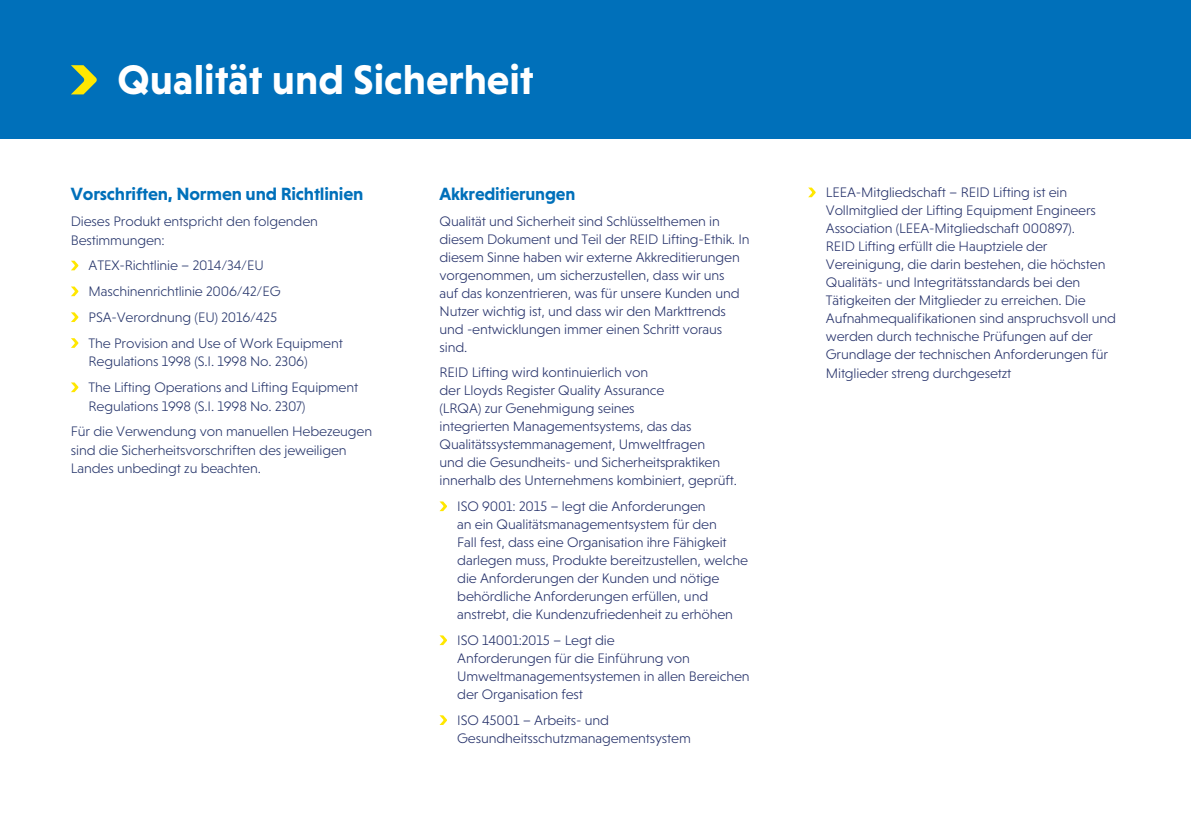
<style>
.page{position:relative;width:1191px;height:840px;background:#fff}
.page>*{position:absolute;margin:0;border:0;box-sizing:border-box;transform-origin:0 0}
.t1{font:700 42px "Niveau Grotesk";color:#fff}
.t2{font:700 18px "Niveau Grotesk";letter-spacing:-.01em;color:#0070ba}
.t3{font:300 14px/18px "Niveau Grotesk";letter-spacing:-.01em;color:#25316a}
.t4{font:300 14px/25.8px "Niveau Grotesk";letter-spacing:-.01em;color:#26356b}
</style>
<div class="page">
<div style="left:0;top:0;width:1191px;height:138px;background:#0070ba"></div>
<svg style="left:71px;top:260px;width:7px;height:10px"></svg>
<svg style="left:71px;top:286px;width:7px;height:10px"></svg>
<svg style="left:71px;top:312px;width:7px;height:10px"></svg>
<svg style="left:71px;top:338px;width:7px;height:9px"></svg>
<svg style="left:71px;top:382px;width:7px;height:10px"></svg>
<svg style="left:439px;top:501px;width:8px;height:10px"></svg>
<svg style="left:439px;top:635px;width:8px;height:9px"></svg>
<svg style="left:439px;top:715px;width:8px;height:9px"></svg>
<svg style="left:808px;top:187px;width:7px;height:10px"></svg>
<svg style="left:71px;top:65px;width:26px;height:29px"></svg>
<h1 class="t1" style="left:117px;top:55px;width:418px">Qualität und Sicherheit</h1>
<p class="t2" style="left:71px;top:184px;width:294px">Vorschriften, Normen und Richtlinien</p>
<p class="t4" style="left:71px;top:212px;width:248px;line-height:18.4px">Dieses Produkt entspricht den folgenden<br>Bestimmungen:</p>
<p class="t4" style="left:89px;top:252px;width:256px">ATEX-Richtlinie – 2014/34/EU Maschinenrichtlinie 2006/42/EG PSA-Verordnung (EU) 2016/425<br>The Provision and Use of Work Equipment</p>
<p class="t4" style="left:89px;top:348px;width:271px">Regulations 1998 (S.I. 1998 No. 2306)<br>The Lifting Operations and Lifting Equipment</p>
<p class="t4" style="left:71px;top:392px;width:303px;text-indent:18px">Regulations 1998 (S.I. 1998 No. 2307)<br>Für die Verwendung von manuellen Hebezeugen</p>
<p class="t4" style="left:71px;top:440px;width:277px;line-height:18.4px">sind die Sicherheitsvorschriften des jeweiligen<br>Landes unbedingt zu beachten.</p>
<p class="t2" style="left:439px;top:184px;width:137px">Akkreditierungen</p>
<p class="t3" style="left:439px;top:212px;width:312px">Qualität und Sicherheit sind Schlüsselthemen in diesem Dokument und Teil der REID Lifting-Ethik. In diesem Sinne haben wir externe Akkreditierungen vorgenommen, um sicherzustellen, dass wir uns<br>auf das konzentrieren, was für unsere Kunden und Nutzer wichtig ist, und dass wir den Markttrends und -entwicklungen immer einen Schritt voraus sind.</p>
<p class="t3" style="left:439px;top:363px;width:299px">REID Lifting wird kontinuierlich von<br>der Lloyds Register Quality Assurance<br>(LRQA) zur Genehmigung seines<br>integrierten Managementsystems, das das Qualitätssystemmanagement, Umweltfragen<br>und die Gesundheits- und Sicherheitspraktiken innerhalb des Unternehmens kombiniert, geprüft.</p>
<p class="t3" style="left:457px;top:497px;width:292px">ISO 9001: 2015 – legt die Anforderungen<br>an ein Qualitätsmanagementsystem für den<br>Fall fest, dass eine Organisation ihre Fähigkeit darlegen muss, Produkte bereitzustellen, welche die Anforderungen der Kunden und nötige behördliche Anforderungen erfüllen, und anstrebt, die Kundenzufriedenheit zu erhöhen</p>
<p class="t3" style="left:457px;top:631px;width:294px">ISO 14001:2015 – Legt die<br>Anforderungen für die Einführung von Umweltmanagementsystemen in allen Bereichen der Organisation fest</p>
<p class="t3" style="left:457px;top:710px;width:235px">ISO 45001 – Arbeits- und<br>Gesundheitsschutzmanagementsystem</p>
<p class="t3" style="left:826px;top:183px;width:292px">LEEA-Mitgliedschaft – REID Lifting ist ein Vollmitglied der Lifting Equipment Engineers Association (LEEA-Mitgliedschaft 000897).<br>REID Lifting erfüllt die Hauptziele der Vereinigung, die darin bestehen, die höchsten Qualitäts- und Integritätsstandards bei den Tätigkeiten der Mitglieder zu erreichen. Die Aufnahmequalifikationen sind anspruchsvoll und werden durch technische Prüfungen auf der Grundlage der technischen Anforderungen für Mitglieder streng durchgesetzt</p>
</div>
